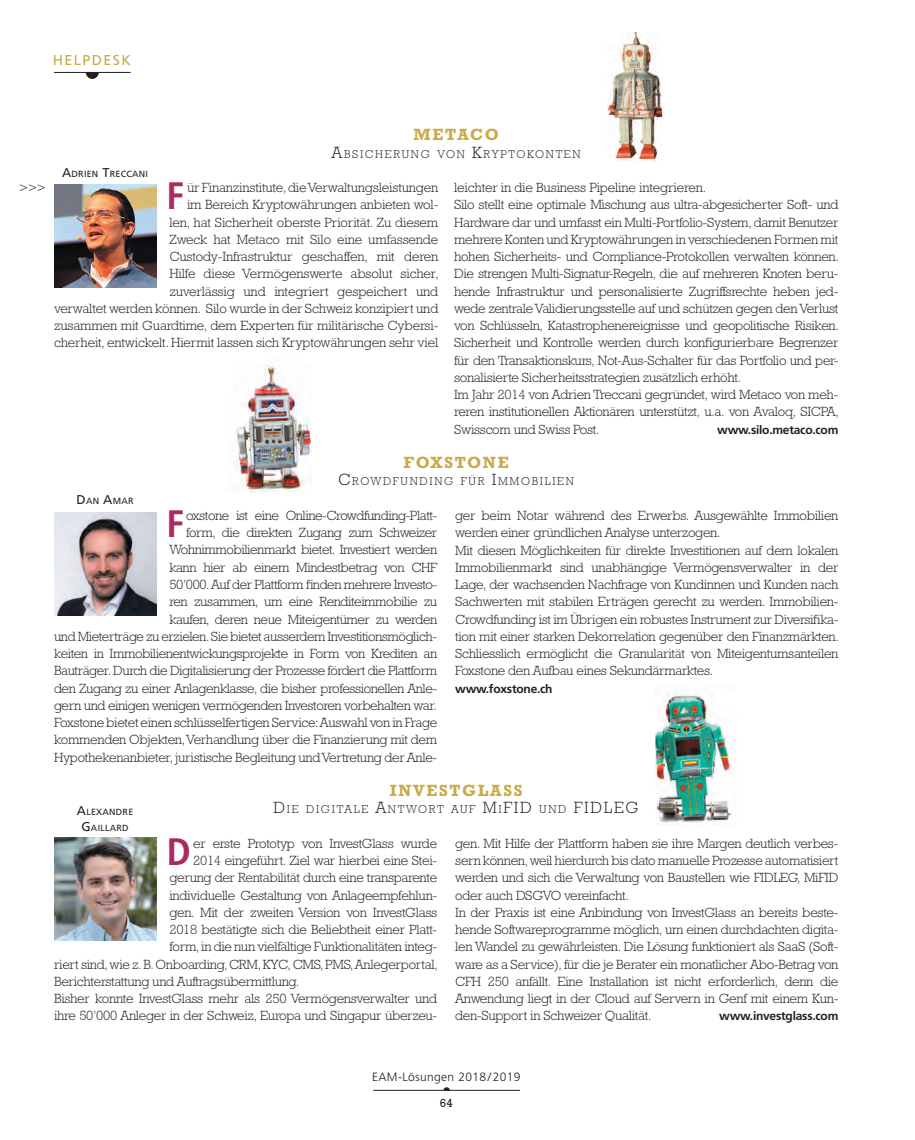
<style>
.page{position:relative;width:915px;height:1140px;background:#fff}
.page>*{position:absolute;margin:0;border:0;box-sizing:border-box;transform-origin:0 0}
.t1{font:700 condensed 38.25px "Frutiger LT";color:#ab2a61}
.t2{font:700 16.5px "Rockwell";letter-spacing:.1em;color:#c9a94a}
.t3{font:300 16.5px "Rockwell";color:#231f20}
.t4{font:14.25px "Frutiger LT";letter-spacing:.1em;color:#c9a94a}
.t5{font:300 13.5px/17.2px "Rockwell";letter-spacing:-.02em;color:#231f20;text-align:justify}
.t6{font:700 12px "Frutiger LT";letter-spacing:-.02em;color:#231f20}
.t7{font:300 12px "Frutiger LT";letter-spacing:.03em;color:#231f20}
.t8{font:12px "Rockwell";color:#231f20}
.t9{font:300 11.55px "Rockwell";letter-spacing:.145em;color:#231f20}
.t10{font:8.85px/16.5px "Frutiger LT";letter-spacing:.03em;color:#231f20;text-align:center}
.s1{font-size:12.75px}
.s2{font-size:16.5px}
.s3{font-size:11.55px}
</style>
<div class="page">
<img style="left:607px;top:33px;width:55px;height:129px">
<img style="left:655px;top:692px;width:80px;height:133px">
<img style="left:233px;top:365px;width:78px;height:127px">
<hr style="left:54px;top:72px;width:76px;height:1px;background:#231f20">
<svg style="left:86px;top:73px;width:13px;height:6px"></svg>
<img style="left:54px;top:184px;width:103px;height:103px">
<img style="left:54px;top:512px;width:103px;height:103px">
<img style="left:54px;top:838px;width:103px;height:102px">
<hr style="left:373px;top:1090px;width:146px;height:1px;background:#231f20">
<svg style="left:443px;top:1087px;width:6px;height:3px"></svg>
<p class="t4" style="left:53px;top:51px;width:80px">HELPDESK</p>
<p class="t5" style="left:19px;top:179px;width:28px">&gt;&gt;&gt;</p>
<p class="t10" style="left:62px;top:165px;width:87px"><span class="s1">A</span>DRIEN <span class="s1">T</span>RECCANI</p>
<p class="t2" style="left:413px;top:125px;width:87px">METACO</p>
<p class="t9" style="left:331px;top:147px;width:251px"><span class="s2">A</span>BSICHERUNG VON <span class="s2">K</span>RYPTOKONTEN</p>
<p class="t1" style="left:166px;top:173px;width:19px">F</p>
<p class="t5" style="left:54px;top:179px;width:386px;text-align:right">ür Finanzinstitute, die Verwaltungsleistungen<br>im Bereich Kryptowährungen anbieten wol-<br>len, hat Sicherheit oberste Priorität. Zu diesem<br>Zweck hat Metaco mit Silo eine umfassende Custody-Infrastruktur geschaffen, mit deren<br>Hilfe diese Vermögenswerte absolut sicher,<br>zuverlässig und integriert gespeichert und<br>verwaltet werden können. Silo wurde in der Schweiz konzipiert und zusammen mit Guardtime, dem Experten für militärische Cybersi&shy;cherheit, entwickelt. Hiermit lassen sich Kryptowährungen sehr viel</p>
<p class="t5" style="left:454px;top:179px;width:253px">leichter in die Business Pipeline integrieren.</p>
<p class="t5" style="left:454px;top:196px;width:386px">Silo stellt eine optimale Mischung aus ultra-abgesicherter Soft- und Hardware dar und umfasst ein Multi-Portfolio-System, damit Benutzer mehrere Konten und Kryptowährungen in verschiedenen Formen mit hohen Sicherheits- und Compliance-Protokollen verwalten können.<br>Die strengen Multi-Signatur-Regeln, die auf mehreren Knoten beru&shy;hende Infrastruktur und personalisierte Zugriffsrechte heben jed&shy;wede zentrale Validierungsstelle auf und schützen gegen den Verlust von Schlüsseln, Katastrophenereignisse und geopolitische Risiken.<br>Sicherheit und Kontrolle werden durch konfigurierbare Begrenzer für den Transaktionskurs, Not-Aus-Schalter für das Portfolio und per&shy;sonalisierte Sicherheitsstrategien zusätzlich erhöht.</p>
<p class="t5" style="left:454px;top:386px;width:386px">Im Jahr 2014 von Adrien Treccani gegründet, wird Metaco von meh&shy;reren institutionellen Aktionären unterstützt, u.a. von Avaloq, SICPA, Swisscom und Swiss Post.</p>
<p class="t6" style="left:717px;top:422px;width:123px">www.silo.metaco.com</p>
<p class="t10" style="left:77px;top:493px;width:58px"><span class="s1">D</span>AN <span class="s1">A</span>MAR</p>
<p class="t2" style="left:403px;top:453px;width:106px">FOXSTONE</p>
<p class="t9" style="left:338px;top:475px;width:237px"><span class="s2">C</span>ROWDFUNDING FÜR <span class="s2">I</span>MMOBILIEN</p>
<p class="t1" style="left:166px;top:501px;width:19px">F</p>
<p class="t5" style="left:54px;top:507px;width:384px;text-align:right">oxstone ist eine Online-Crowdfunding-Platt-<br>form, die direkten Zugang zum Schweizer<br>Wohnimmobilienmarkt bietet. Investiert werden<br>kann hier ab einem Mindestbetrag von CHF<br>50’000. Auf der Plattform finden mehrere Investo-<br>ren zusammen, um eine Renditeimmobilie zu<br>kaufen, deren neue Miteigentümer zu werden<br>und Mieterträge zu erzielen. Sie bietet ausserdem Investitionsmöglich&shy;keiten in Immobilienentwickungsprojekte in Form von Krediten an Bauträger. Durch die Digitalisierung der Prozesse fördert die Plattform den Zugang zu einer Anlagenklasse, die bisher professionellen Anle&shy;gern und einigen wenigen vermögenden Investoren vorbehalten war.</p>
<p class="t5" style="left:54px;top:714px;width:384px">Foxstone bietet einen schlüsselfertigen Service: Auswahl von in Frage kommenden Objekten, Verhandlung über die Finanzierung mit dem Hypothekenanbieter, juristische Begleitung und Vertretung der Anle-</p>
<p class="t5" style="left:455px;top:507px;width:384px">ger beim Notar während des Erwerbs. Ausgewählte Immobilien werden einer gründlichen Analyse unterzogen.</p>
<p class="t5" style="left:455px;top:541px;width:385px">Mit diesen Möglichkeiten für direkte Investitionen auf dem lokalen Immobilienmarkt sind unabhängige Vermögensverwalter in der Lage, der wachsenden Nachfrage von Kundinnen und Kunden nach Sachwerten mit stabilen Erträgen gerecht zu werden. Immobilien-Crowdfunding ist im Übrigen ein robustes Instrument zur Diversifika&shy;tion mit einer starken Dekorrelation gegenüber den Finanzmärkten.<br>Schliesslich ermöglicht die Granularität von Miteigentumsanteilen Foxstone den Aufbau eines Sekundärmarktes.</p>
<p class="t6" style="left:455px;top:681px;width:99px">www.foxstone.ch</p>
<p class="t10" style="left:77px;top:803px;width:58px"><span class="s1">A</span>LEXANDRE<br><span class="s1">G</span>AILLARD</p>
<p class="t2" style="left:389px;top:780px;width:134px">INVESTGLASS</p>
<p class="t9" style="left:273px;top:803px;width:240px"><span class="s2">D</span>IE DIGITALE <span class="s2">A</span>NTWORT AUF <span class="s2">M</span>I<span class="s2">FID</span></p>
<p class="t3" style="left:539px;top:798px;width:47px"><span class="s3">UND</span> FIDLEG</p>
<p class="t1" style="left:167px;top:829px;width:26px">D</p>
<p class="t5" style="left:193px;top:834px;width:245px">er erste Prototyp von InvestGlass wurde</p>
<p class="t5" style="left:193px;top:852px;width:245px">2014 eingeführt. Ziel war hierbei eine Stei-</p>
<p class="t5" style="left:169px;top:869px;width:269px">gerung der Rentabilität durch eine transparente</p>
<p class="t5" style="left:169px;top:886px;width:269px">individuelle Gestaltung von Anlageempfehlun-</p>
<p class="t5" style="left:169px;top:903px;width:269px">gen. Mit der zweiten Version von InvestGlass</p>
<p class="t5" style="left:169px;top:921px;width:269px">2018 bestätigte sich die Beliebtheit einer Platt-</p>
<p class="t5" style="left:169px;top:938px;width:269px">form, in die nun vielfältige Funktionalitäten integ-</p>
<p class="t5" style="left:54px;top:955px;width:385px">riert sind, wie z. B. Onboarding, CRM, KYC, CMS, PMS, Anlegerportal,</p>
<p class="t5" style="left:54px;top:972px;width:247px">Berichterstattung und Auftragsübermittlung.</p>
<p class="t5" style="left:54px;top:990px;width:384px">Bisher konnte InvestGlass mehr als 250 Vermögensverwalter und ihre 50’000 Anleger in der Schweiz, Europa und Singapur überzeu-</p>
<p class="t5" style="left:455px;top:834px;width:384px">gen. Mit Hilfe der Plattform haben sie ihre Margen deutlich verbes&shy;sern können, weil hierdurch bis dato manuelle Prozesse automatisiert werden und sich die Verwaltung von Baustellen wie FIDLEG, MiFID oder auch DSGVO vereinfacht.</p>
<p class="t5" style="left:455px;top:903px;width:384px">In der Praxis ist eine Anbindung von InvestGlass an bereits beste&shy;hende Softwareprogramme möglich, um einen durchdachten digita&shy;len Wandel zu gewährleisten. Die Lösung funktioniert als SaaS (Soft&shy;ware as a Service), für die je Berater ein monatlicher Abo-Betrag von CFH 250 anfällt. Eine Installation ist nicht erforderlich, denn die Anwendung liegt in der Cloud auf Servern in Genf mit einem Kun&shy;den-Support in Schweizer Qualität.</p>
<p class="t6" style="left:719px;top:1009px;width:121px">www.investglass.com</p>
<p class="t7" style="left:372px;top:1070px;width:150px">EAM-Lösungen 2018/ 2019</p>
<p class="t8" style="left:440px;top:1096px;width:15px">64</p>
</div>
